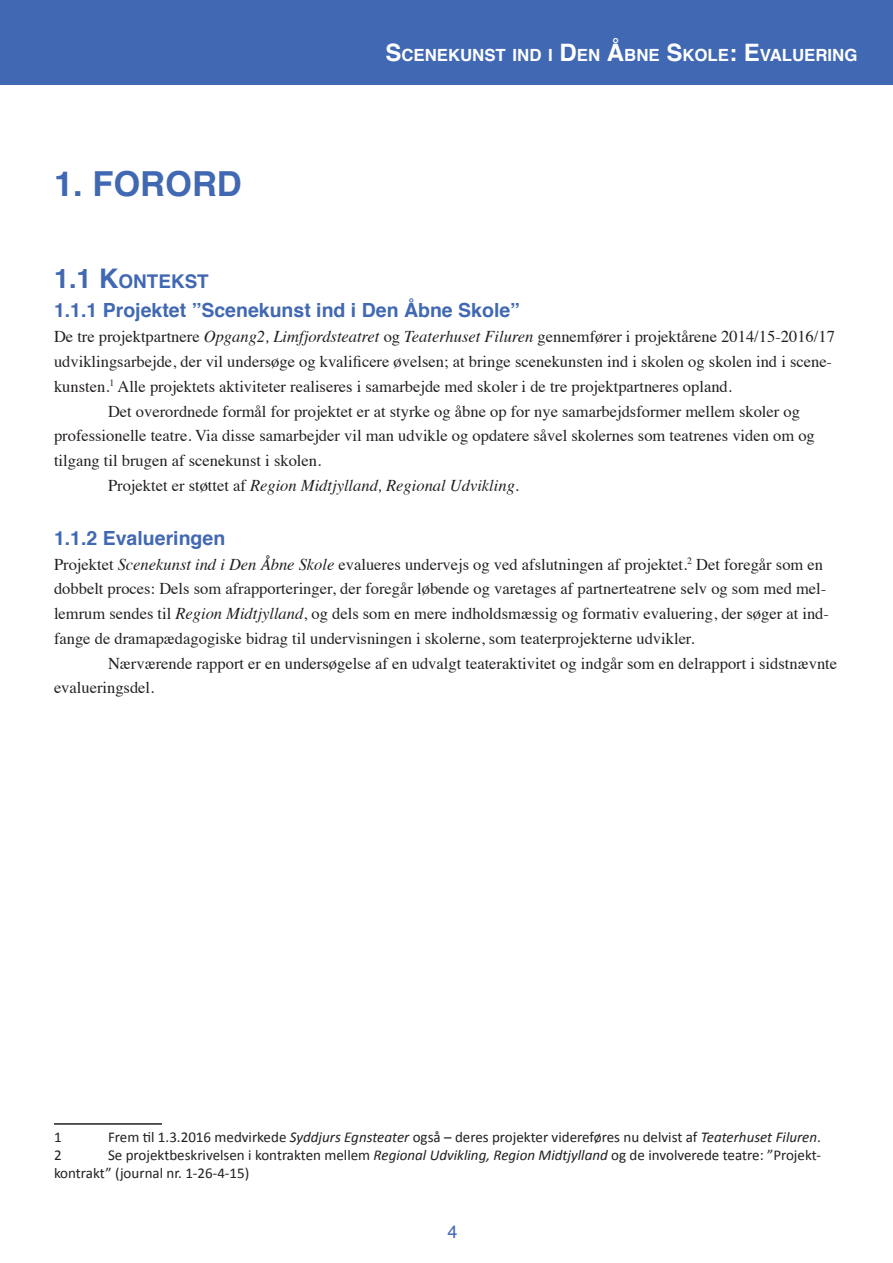
<style>
.page{position:relative;width:893px;height:1263px;background:#fff}
.page>*{position:absolute;margin:0;border:0;box-sizing:border-box;transform-origin:0 0}
.Header_1{font:700 34.5px "Helvetica";color:#4168b2}
.Header_3{font:700 19.5px "Helvetica";color:#4168b2}
.Header_2{font:700 18.9px "Helvetica";color:#4168b2}
.t1{font:18px "Helvetica";color:#4168b2}
.t2{font:700 16.8px "Helvetica";color:#fff}
.Brødtekst{font:16.5px/24.8px "Times";color:#231f20}
.Brødtekst-2{font:italic 16.5px "Times";color:#231f20}
.Footnote_text{font:15px/18px "Calibri";color:#231f20}
.s1{font-size:24px}
.s2{font-size:27px}
.s3{font-style:italic}
.s4{font-style:normal}
</style>
<div class="page">
<div style="left:0;top:0;width:893px;height:85px;background:#4168b2"></div>
<hr style="left:54px;top:1123px;width:108px;height:2px;background:#231f20">
<p class="Header_1" style="left:54px;top:156px;width:189px">1. FORORD</p>
<p class="t2" style="left:385px;top:42px;width:473px"><span class="s1">S</span>CENEKUNST IND I <span class="s1">D</span>EN <span class="s1">Å</span>BNE <span class="s1">S</span>KOLE<span class="s1">: E</span>VALUERING</p>
<p class="Header_2" style="left:54px;top:266px;width:156px"><span class="s2">1.1 K</span>ONTEKST</p>
<p class="Header_3" style="left:54px;top:295px;width:467px">1.1.1 Projektet ”Scenekunst ind i Den Åbne Skole”</p>
<p class="Brødtekst" style="left:54px;top:323px;width:782px">De tre projektpartnere <span class="s3">Opgang2, Limfjordsteatret</span> og <span class="s3">Teaterhuset Filuren</span> gennemfører i projektårene 2014/15-2016/17 udviklingsarbejde, der vil undersøge og kvalificere øvelsen; at bringe scenekunsten ind i skolen og skolen ind i scene&shy;kunsten.<sup>1</sup> Alle projektets aktiviteter realiseres i samarbejde med skoler i de tre projektpartneres opland.</p>
<p class="Brødtekst" style="left:54px;top:397px;width:762px;text-indent:54px">Det overordnede formål for projektet er at styrke og åbne op for nye samarbejdsformer mellem skoler og professionelle teatre. Via disse samarbejder vil man udvikle og opdatere såvel skolernes som teatrenes viden om og tilgang til brugen af scenekunst i skolen.</p>
<p class="Brødtekst-2" style="left:108px;top:471px;width:413px"><span class="s4">Projektet er støttet af</span> Region Midtjylland, Regional Udvikling.</p>
<p class="Header_3" style="left:54px;top:522px;width:173px">1.1.2 Evalueringen</p>
<p class="Brødtekst" style="left:54px;top:550px;width:776px">Projektet <span class="s3">Scenekunst ind i Den Åbne Skole</span> evalueres undervejs og ved afslutningen af projektet.<sup>2</sup> Det foregår som en dobbelt proces: Dels som afrapporteringer, der foregår løbende og varetages af partnerteatrene selv og som med mel&shy;lemrum sendes til <span class="s3">Region Midtjylland</span>, og dels som en mere indholdsmæssig og formativ evaluering, der søger at ind&shy;fange de dramapædagogiske bidrag til undervisningen i skolerne, som teaterprojekterne udvikler.</p>
<p class="Brødtekst" style="left:54px;top:649px;width:785px;text-indent:54px">Nærværende rapport er en undersøgelse af en udvalgt teateraktivitet og indgår som en delrapport i sidstnævnte evalueringsdel.</p>
<p class="Footnote_text" style="left:54px;top:1128px;width:9px">1</p>
<p class="Footnote_text" style="left:108px;top:1128px;width:714px">Frem til 1.3.2016 medvirkede <span class="s3">Syddjurs Egnsteater</span> også – deres projekter videreføres nu delvist af <span class="s3">Teaterhuset Filuren</span>.</p>
<p class="Footnote_text" style="left:54px;top:1146px;width:9px">2</p>
<p class="Footnote_text" style="left:54px;top:1146px;width:768px;text-indent:54px">Se projektbeskrivelsen i kontrakten mellem <span class="s3">Regional Udvikling, Region Midtjylland</span> og de involverede teatre: ”Projekt&shy;kontrakt” (journal nr. 1-26-4-15)</p>
<p class="t1" style="left:448px;top:1217px;width:12px">4</p>
</div>
